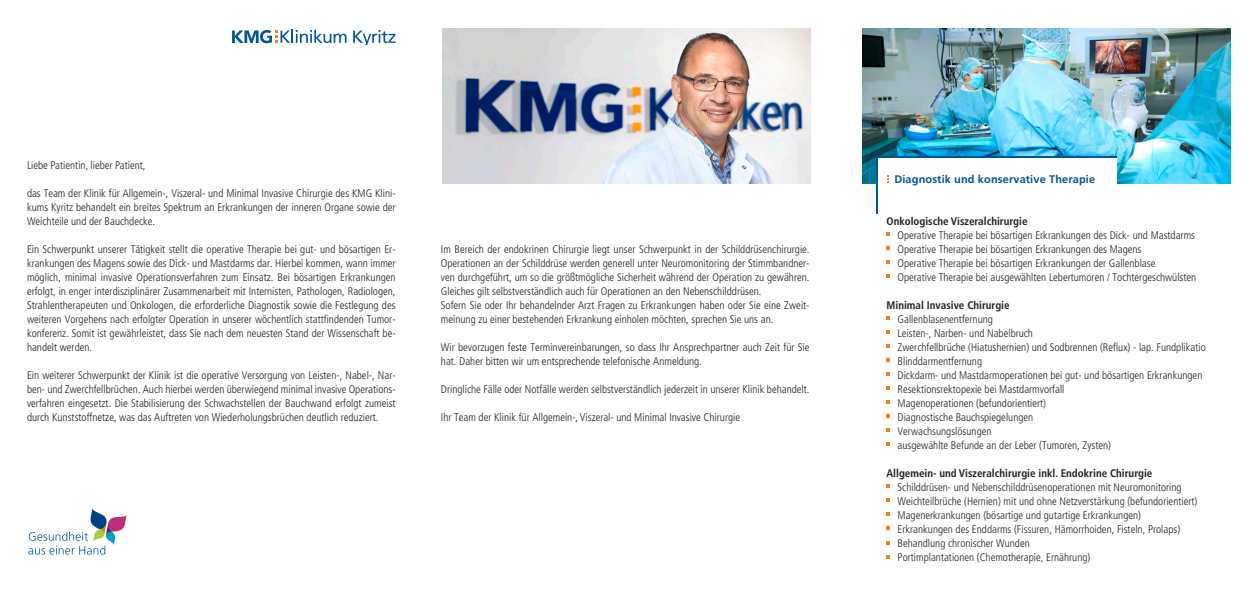
<style>
.page{position:relative;width:1259px;height:596px;background:#fff}
.page>*{position:absolute;margin:0;border:0;box-sizing:border-box;transform-origin:0 0}
.Fließtext{font:300 condensed 11px/14px "Frutiger LT Std";color:#231f20;text-align:justify}
.t1{font:700 condensed 11px/14px "Frutiger LT Std";color:#231f20;text-align:center}
.t2{font:700 11px "Frutiger LT Std";letter-spacing:.01em;color:#005595}
.s1{font-weight:700}
.s2{font-weight:300}
</style>
<div class="page">
<img style="left:862px;top:28px;width:368px;height:156px">
<div style="left:876px;top:156px;width:240px;height:57px;background:#fff"></div>
<hr style="left:876px;top:156px;width:1px;height:57px;background:#005595">
<hr style="left:876px;top:156px;width:240px;height:1px;background:#005595">
<img style="left:442px;top:28px;width:369px;height:156px">
<svg style="left:353px;top:30px;width:42px;height:14px"></svg>
<svg style="left:232px;top:30px;width:114px;height:13px"></svg>
<svg style="left:28px;top:508px;width:98px;height:46px"></svg>
<p class="Fließtext" style="left:27px;top:158px;width:120px">Liebe Patientin, lieber Patient,</p>
<p class="Fließtext" style="left:27px;top:186px;width:370px">das Team der Klinik für Allgemein-, Viszeral- und Minimal Invasive Chirurgie des KMG Klini&shy;kums Kyritz behandelt ein breites Spektrum an Erkrankungen der inneren Organe sowie der Weichteile und der Bauchdecke.</p>
<p class="Fließtext" style="left:27px;top:242px;width:370px">Ein Schwerpunkt unserer Tätigkeit stellt die operative Therapie bei gut- und bösartigen Er&shy;krankungen des Magens sowie des Dick- und Mastdarms dar. Hierbei kommen, wann immer möglich, minimal invasive Operationsverfahren zum Einsatz. Bei bösartigen Erkrankungen erfolgt, in enger interdisziplinärer Zusammenarbeit mit Internisten, Pathologen, Radiologen, Strahlentherapeuten und Onkologen, die erforderliche Diagnostik sowie die Festlegung des weiteren Vorgehens nach erfolgter Operation in unserer wöchentlich stattfindenden Tumor&shy;konferenz. Somit ist gewährleistet, dass Sie nach dem neuesten Stand der Wissenschaft be&shy;handelt werden.</p>
<p class="Fließtext" style="left:27px;top:368px;width:370px">Ein weiterer Schwerpunkt der Klinik ist die operative Versorgung von Leisten-, Nabel-, Nar&shy;ben- und Zwerchfellbrüchen. Auch hierbei werden überwiegend minimal invasive Operations&shy;verfahren eingesetzt. Die Stabilisierung der Schwachstellen der Bauchwand erfolgt zumeist durch Kunststoffnetze, was das Auftreten von Wiederholungsbrüchen deutlich reduziert.</p>
<p class="Fließtext" style="left:441px;top:242px;width:370px">Im Bereich der endokrinen Chirurgie liegt unser Schwerpunkt in der Schilddrüsenchirurgie.<br>Operationen an der Schilddrüse werden generell unter Neuromonitoring der Stimmbandner&shy;ven durchgeführt, um so die größtmögliche Sicherheit während der Operation zu gewähren.<br>Gleiches gilt selbstverständlich auch für Operationen an den Nebenschilddrüsen.</p>
<p class="Fließtext" style="left:441px;top:298px;width:370px">Sofern Sie oder Ihr behandelnder Arzt Fragen zu Erkrankungen haben oder Sie eine Zweit&shy;meinung zu einer bestehenden Erkrankung einholen möchten, sprechen Sie uns an.</p>
<p class="Fließtext" style="left:441px;top:340px;width:370px">Wir bevorzugen feste Terminvereinbarungen, so dass Ihr Ansprechpartner auch Zeit für Sie hat. Daher bitten wir um entsprechende telefonische Anmeldung.</p>
<p class="Fließtext" style="left:441px;top:382px;width:370px">Dringliche Fälle oder Notfälle werden selbstverständlich jederzeit in unserer Klinik behandelt.</p>
<p class="Fließtext" style="left:441px;top:410px;width:301px">Ihr Team der Klinik für Allgemein-, Viszeral- und Minimal Invasive Chirurgie</p>
<p class="t2" style="left:894px;top:172px;width:202px">Diagnostik und konservative Therapie</p>
<p class="Fließtext" style="left:897px;top:214px;width:299px;text-indent:-11px"><span class="s1">Onkologische Viszeralchirurgie<br></span>Operative Therapie bei bösartigen Erkrankungen des Dick- und Mastdarms</p>
<p class="Fließtext" style="left:897px;top:242px;width:245px">Operative Therapie bei bösartigen Erkrankungen des Magens</p>
<p class="Fließtext" style="left:897px;top:256px;width:259px">Operative Therapie bei bösartigen Erkrankungen der Gallenblase</p>
<p class="Fließtext" style="left:897px;top:270px;width:300px">Operative Therapie bei ausgewählten Lebertumoren / Tochtergeschwülsten</p>
<p class="t1" style="left:886px;top:298px;width:125px">Minimal Invasive Chirurgie<br><span class="s2">Gallenblasenentfernung</span></p>
<p class="Fließtext" style="left:897px;top:326px;width:137px">Leisten-, Narben- und Nabelbruch</p>
<p class="Fließtext" style="left:897px;top:340px;width:310px">Zwerchfellbrüche (Hiatushernien) und Sodbrennen (Reflux) - lap. Fundplikatio</p>
<p class="Fließtext" style="left:897px;top:354px;width:86px">Blinddarmentfernung</p>
<p class="Fließtext" style="left:897px;top:368px;width:306px">Dickdarm- und Mastdarmoperationen bei gut- und bösartigen Erkrankungen</p>
<p class="Fließtext" style="left:897px;top:382px;width:168px">Resektionsrektopexie bei Mastdarmvorfall</p>
<p class="Fließtext" style="left:897px;top:396px;width:150px">Magenoperationen (befundorientiert)</p>
<p class="Fließtext" style="left:897px;top:410px;width:137px">Diagnostische Bauchspiegelungen</p>
<p class="Fließtext" style="left:897px;top:424px;width:95px">Verwachsungslösungen</p>
<p class="Fließtext" style="left:897px;top:438px;width:215px">ausgewählte Befunde an der Leber (Tumoren, Zysten)</p>
<p class="Fließtext" style="left:897px;top:466px;width:286px;text-indent:-11px"><span class="s1">Allgemein- und Viszeralchirurgie inkl. Endokrine Chirurgie<br></span>Schilddrüsen- und Nebenschilddrüsenoperationen mit Neuromonitoring</p>
<p class="Fließtext" style="left:897px;top:494px;width:301px">Weichteilbrüche (Hernien) mit und ohne Netzverstärkung (befundorientiert)</p>
<p class="Fließtext" style="left:897px;top:508px;width:245px">Magenerkrankungen (bösartige und gutartige Erkrankungen)</p>
<p class="Fließtext" style="left:897px;top:522px;width:284px">Erkrankungen des Enddarms (Fissuren, Hämorrhoiden, Fisteln, Prolaps)</p>
<p class="Fließtext" style="left:897px;top:536px;width:134px">Behandlung chronischer Wunden</p>
<p class="Fließtext" style="left:897px;top:550px;width:194px">Portimplantationen (Chemotherapie, Ernährung)</p>
</div>
